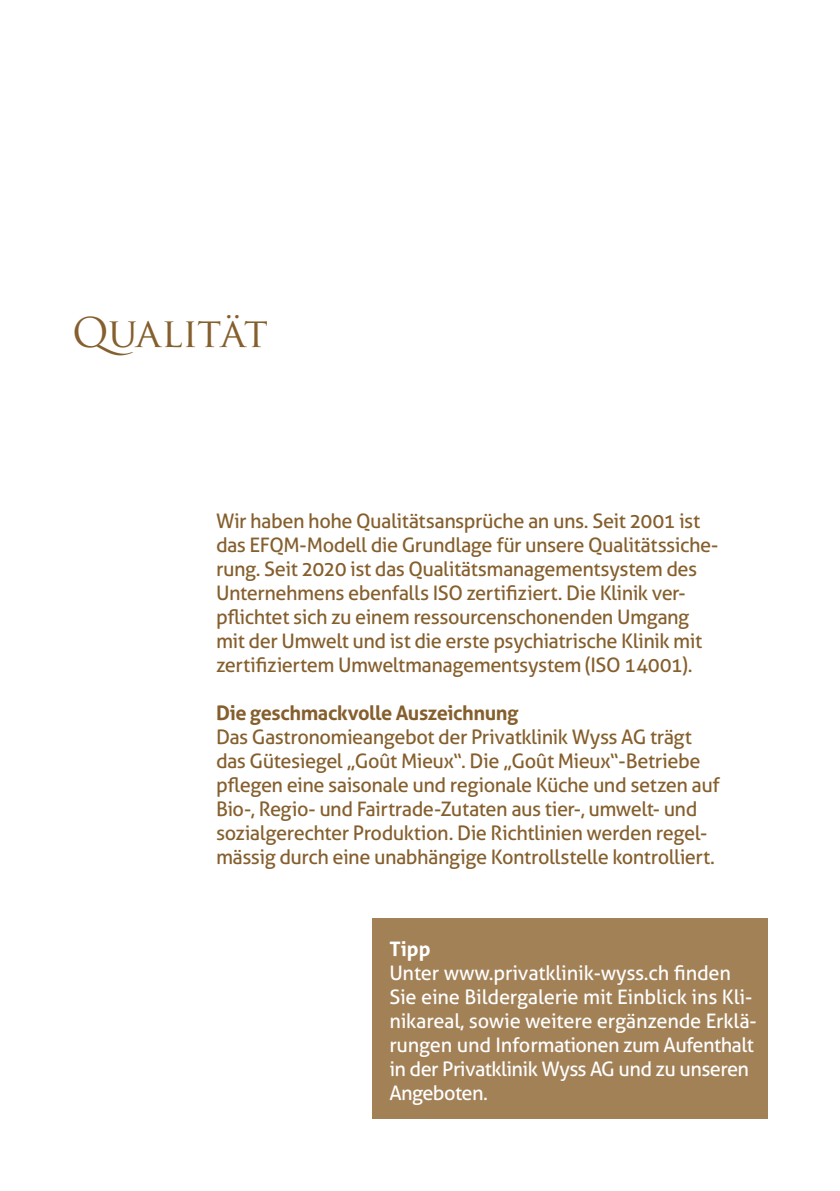
<style>
.page{position:relative;width:840px;height:1191px;background:#fff}
.page>*{position:absolute;margin:0;border:0;box-sizing:border-box;transform-origin:0 0}
.t1{font:40px "Trajan Pro";letter-spacing:-.025em;color:#855f2d}
.t2{font:20px/24px "Aller";letter-spacing:-.025em;color:#855f2d}
.t3{font:20px/24px "Aller";letter-spacing:-.01em;color:#fff}
.t4{font:700 20px "Aller";letter-spacing:-.02em;color:#855f2d}
.t5{font:700 20px "Aller";color:#fff}
</style>
<div class="page">
<div style="left:372px;top:919px;width:395px;height:200px;background:#a38157"></div>
<h1 class="t1" style="left:72px;top:307px;width:198px">Qualität</h1>
<p class="t2" style="left:216px;top:509px;width:503px">Wir haben hohe Qualitätsansprüche an uns. Seit 2001 ist das EFQM-Modell die Grundlage für unsere Qualitätssiche&shy;rung. Seit 2020 ist das Qualitätsmanagementsystem des Unternehmens ebenfalls ISO zertifiziert. Die Klinik ver&shy;pflichtet sich zu einem ressourcenschonenden Umgang mit der Umwelt und ist die erste psychiatrische Klinik mit zertifiziertem Umweltmanagementsystem (ISO 14001).</p>
<p class="t4" style="left:216px;top:701px;width:304px">Die geschmackvolle Auszeichnung</p>
<p class="t2" style="left:216px;top:725px;width:505px">Das Gastronomieangebot der Privatklinik Wyss AG trägt das Gütesiegel „Goût Mieux“. Die „Goût Mieux“-Betriebe pflegen eine saisonale und regionale Küche und setzen auf Bio-, Regio- und Fairtrade-Zutaten aus tier-, umwelt- und sozialgerechter Produktion. Die Richtlinien werden regel&shy;mässig durch eine unabhängige Kontrollstelle kontrolliert.</p>
<p class="t5" style="left:389px;top:936px;width:43px">Tipp</p>
<p class="t3" style="left:389px;top:961px;width:369px">Unter www.privatklinik-wyss.ch finden Sie eine Bildergalerie mit Einblick ins Kli&shy;nikareal, sowie weitere ergänzende Erklä&shy;rungen und Informationen zum Aufenthalt in der Privatklinik Wyss AG und zu unseren Angeboten.</p>
</div>
